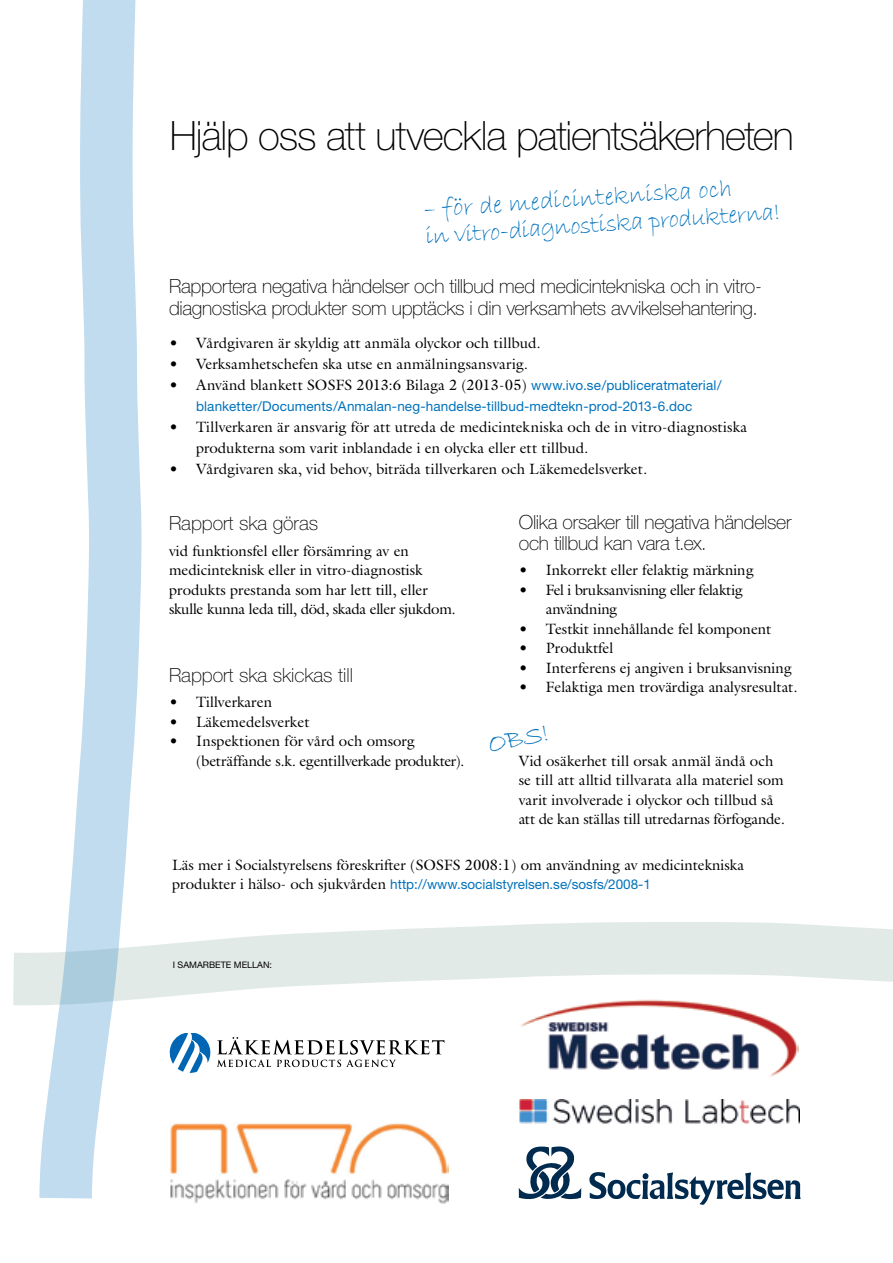
<style>
.page{position:relative;width:893px;height:1263px;background:#fff}
.page>*{position:absolute;margin:0;border:0;box-sizing:border-box;transform-origin:0 0}
.t1{font:100 40.5px "Helvetica Neue";letter-spacing:-.03em;color:#000}
.t2{font:27px "Bradley Hand ITC";color:#0072bc}
.t3{font:25.5px/27px "Bradley Hand ITC";color:#0072bc}
.t4{font:100 19.5px/21.6px "Helvetica Neue";letter-spacing:-.01em;color:#000}
.t5{font:15px/19.5px "Galliard LT";color:#000}
.t6{font:15px/19.5px "Galliard LT";letter-spacing:-.025em;color:#000}
.t7{font:13.5px "Helvetica Neue";letter-spacing:.005em;color:#0072bc}
.t8{font:9px "Helvetica Neue";color:#000}
.s1{font-family:"Helvetica Neue";font-size:13.5px;color:#0072bc}
.s2{font-family:"Galliard LT";font-size:15px;color:#000}
</style>
<div class="page">
<svg style="left:13px;top:922px;width:880px;height:83px"></svg>
<svg style="left:170px;top:1033px;width:274px;height:40px"></svg>
<svg style="left:26px;top:0;width:132px;height:1199px"></svg>
<img style="left:519px;top:999px;width:280px;height:78px">
<svg style="left:519px;top:1146px;width:62px;height:53px"></svg>
<svg style="left:589px;top:1172px;width:212px;height:33px"></svg>
<img style="left:170px;top:1123px;width:279px;height:81px">
<img style="left:519px;top:1099px;width:280px;height:25px">
<h1 class="t1" style="left:170px;top:113px;width:626px">Hjälp oss att utveckla patientsäkerheten</h1>
<h3 class="t3" style="left:423px;top:196px;width:357px;rotate:-4deg">– för de medicintekniska och<br>in vitro-diagnostiska produkterna!</h3>
<h3 class="t4" style="left:169px;top:275px;width:594px">Rapportera negativa händelser och tillbud med medicintekniska och in vitro&shy;diagnostiska produkter som upptäcks i din verksamhets avvikelsehantering.</h3>
<p class="t5" style="left:169px;top:333px;width:373px">• Vårdgivaren är skyldig att anmäla olyckor och tillbud.</p>
<p class="t5" style="left:169px;top:354px;width:360px">• Verksamhetschefen ska utse en anmälningsansvarig.</p>
<p class="t5" style="left:169px;top:375px;width:554px">• Använd blankett SOSFS 2013:6 Bilaga 2 (2013-05) <span class="s1">www.ivo.se/publiceratmaterial/</span></p>
<p class="t7" style="left:196px;top:398px;width:498px">blanketter/Documents/Anmalan-neg-handelse-tillbud-medtekn-prod-2013-6.doc</p>
<p class="t5" style="left:196px;top:416px;width:552px;line-height:21px;text-indent:-27px">• Tillverkaren är ansvarig för att utreda de medicintekniska och de in vitro-diagnostiska produkterna som varit inblandade i en olycka eller ett tillbud.</p>
<p class="t5" style="left:169px;top:459px;width:480px">• Vårdgivaren ska, vid behov, biträda tillverkaren och Läkemedelsverket.</p>
<h3 class="t4" style="left:169px;top:512px;width:151px">Rapport ska göras</h3>
<p class="t5" style="left:169px;top:540px;width:288px">vid funktionsfel eller försämring av en medicinteknisk eller in vitro-diagnostisk produkts prestanda som har lett till, eller skulle kunna leda till, död, skada eller sjukdom.</p>
<h3 class="t4" style="left:519px;top:511px;width:274px;line-height:21px">Olika orsaker till negativa händelser och tillbud kan vara t.ex.</h3>
<p class="t5" style="left:519px;top:560px;width:236px">• Inkorrekt eller felaktig märkning</p>
<p class="t6" style="left:546px;top:580px;width:199px;text-indent:-27px">• Fel i bruksanvisning eller felaktig användning</p>
<p class="t5" style="left:519px;top:619px;width:254px">• Testkit innehållande fel komponent</p>
<p class="t5" style="left:519px;top:638px;width:96px">• Produktfel</p>
<p class="t5" style="left:519px;top:658px;width:275px">• Interferens ej angiven i bruksanvisning</p>
<p class="t5" style="left:519px;top:677px;width:280px">• Felaktiga men trovärdiga analysresultat.</p>
<h3 class="t4" style="left:169px;top:664px;width:185px">Rapport ska skickas till</h3>
<p class="t5" style="left:169px;top:692px;width:105px">• Tillverkaren</p>
<p class="t5" style="left:169px;top:711px;width:142px">• Läkemedelsverket</p>
<p class="t5" style="left:196px;top:731px;width:270px;text-indent:-27px">• Inspektionen för vård och omsorg (beträffande s.k. egentillverkade produkter).</p>
<h2 class="t2" style="left:485px;top:727px;width:64px;rotate:-11deg">OBS!</h2>
<p class="t5" style="left:519px;top:751px;width:268px">Vid osäkerhet till orsak anmäl ändå och se till att alltid tillvarata alla materiel som varit involverade i olyckor och tillbud så att de kan ställas till utredarnas förfogande.</p>
<p class="t5" style="left:172px;top:855px;width:573px">Läs mer i Socialstyrelsens föreskrifter (SOSFS 2008:1) om användning av medicintekniska</p>
<p class="t7" style="left:172px;top:876px;width:480px"><span class="s2">produkter i hälso- och sjukvården</span> http://www.socialstyrelsen.se/sosfs/2008-1</p>
<p class="t8" style="left:173px;top:960px;width:101px">I SAMARBETE MELLAN:</p>
</div>
